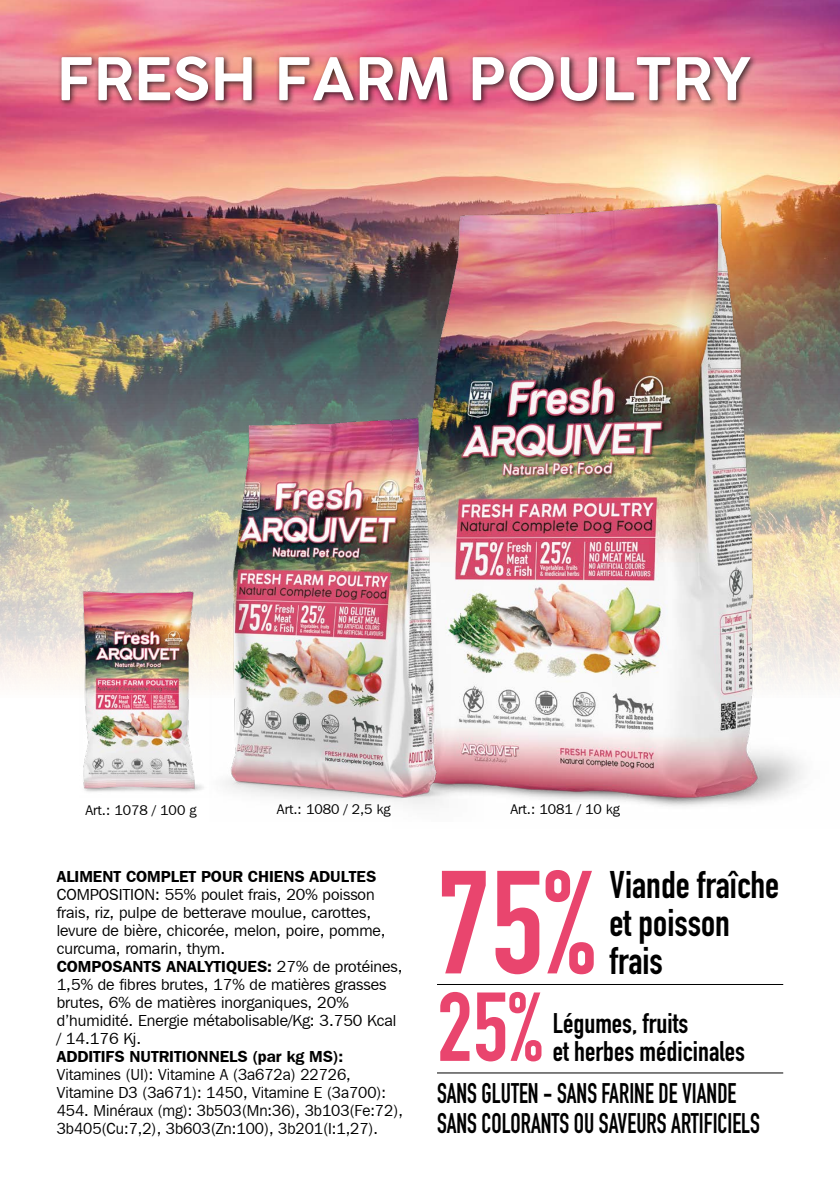
<style>
.page{position:relative;width:840px;height:1191px;background:#fff}
.page>*{position:absolute;margin:0;border:0;box-sizing:border-box;transform-origin:0 0}
.t1{font:700 144px "DIN Condensed";color:#e9456e}
.t2{font:700 96px "DIN Condensed";color:#e9456e}
.t3{font:600 58px "COCOGOOSE";color:#fff}
.t4{font:700 38px/38px "DIN Condensed";color:#000}
.t5{font:700 28px/30px "DIN Condensed";color:#000;scale:.86 1}
.t6{font:700 28px/28px "DIN Condensed";color:#000}
.t7{font:16px/18px "Franklin Gothic IT Cby BT";color:#000}
.t8{font:16px/18px "Franklin Gothic IT Cby BT";color:#000;scale:.96 1}
.t9{font:600 16px "Franklin Gothic IT Cby BT";color:#000}
.t10{font:14px "Franklin Gothic IT Cby BT";color:#000}
.s1{font-weight:600}
</style>
<div class="page">
<img style="left:0;top:0;width:839px;height:684px">
<img style="left:392px;top:195px;width:447px;height:612px">
<img style="left:209px;top:402px;width:274px;height:405px">
<div style="left:57px;top:52px;width:700px;height:56px;background:#000;opacity:.75"></div>
<hr style="left:437px;top:984px;width:345px;height:1px;background:#000">
<hr style="left:437px;top:1072px;width:345px;height:1px;background:#000">
<img style="left:79px;top:588px;width:132px;height:209px">
<h3 class="t3" style="left:57px;top:38px;width:695px">FRESH FARM POULTRY</h3>
<p class="t10" style="left:85px;top:801px;width:112px">Art.: 1078 / 100 g</p>
<p class="t10" style="left:277px;top:800px;width:115px">Art.: 1080 / 2,5 kg</p>
<p class="t10" style="left:510px;top:800px;width:111px">Art.: 1081 / 10 kg</p>
<p class="t9" style="left:57px;top:866px;width:321px">ALIMENT COMPLET POUR CHIENS ADULTES</p>
<p class="t7" style="left:57px;top:885px;width:347px">COMPOSITION: 55% poulet frais, 20% poisson frais, riz, pulpe de betterave moulue, carottes, levure de bière, chicorée, melon, poire, pomme, curcuma, romarin, thym.<br><span class="s1">COMPOSANTS ANALYTIQUES:</span> 27% de protéines, 1,5% de fibres brutes, 17% de matières grasses brutes, 6% de matières inorganiques, 20% d’humidité. Energie métabolisable/Kg: 3.750 Kcal / 14.176 Kj.</p>
<p class="t9" style="left:57px;top:1046px;width:288px">ADDITIFS NUTRITIONNELS (par kg MS):</p>
<p class="t8" style="left:57px;top:1065px;width:362px">Vitamines (UI): Vitamine A (3a672a) 22726, Vitamine D3 (3a671): 1450, Vitamine E (3a700):<br>454. Minéraux (mg): 3b503(Mn:36), 3b103(Fe:72), 3b405(Cu:7,2), 3b603(Zn:100), 3b201(I:1,27).</p>
<h1 class="t1" style="left:437px;top:826px;width:159px">75%</h1>
<h2 class="t2" style="left:437px;top:962px;width:107px">25%</h2>
<h3 class="t4" style="left:609px;top:865px;width:171px">Viande fraîche et poisson frais</h3>
<h3 class="t6" style="left:552px;top:1008px;width:193px">Légumes, fruits<br>et herbes médicinales</h3>
<h3 class="t5" style="left:437px;top:1078px;width:377px">SANS GLUTEN - SANS FARINE DE VIANDE<br>SANS COLORANTS OU SAVEURS ARTIFICIELS</h3>
</div>
